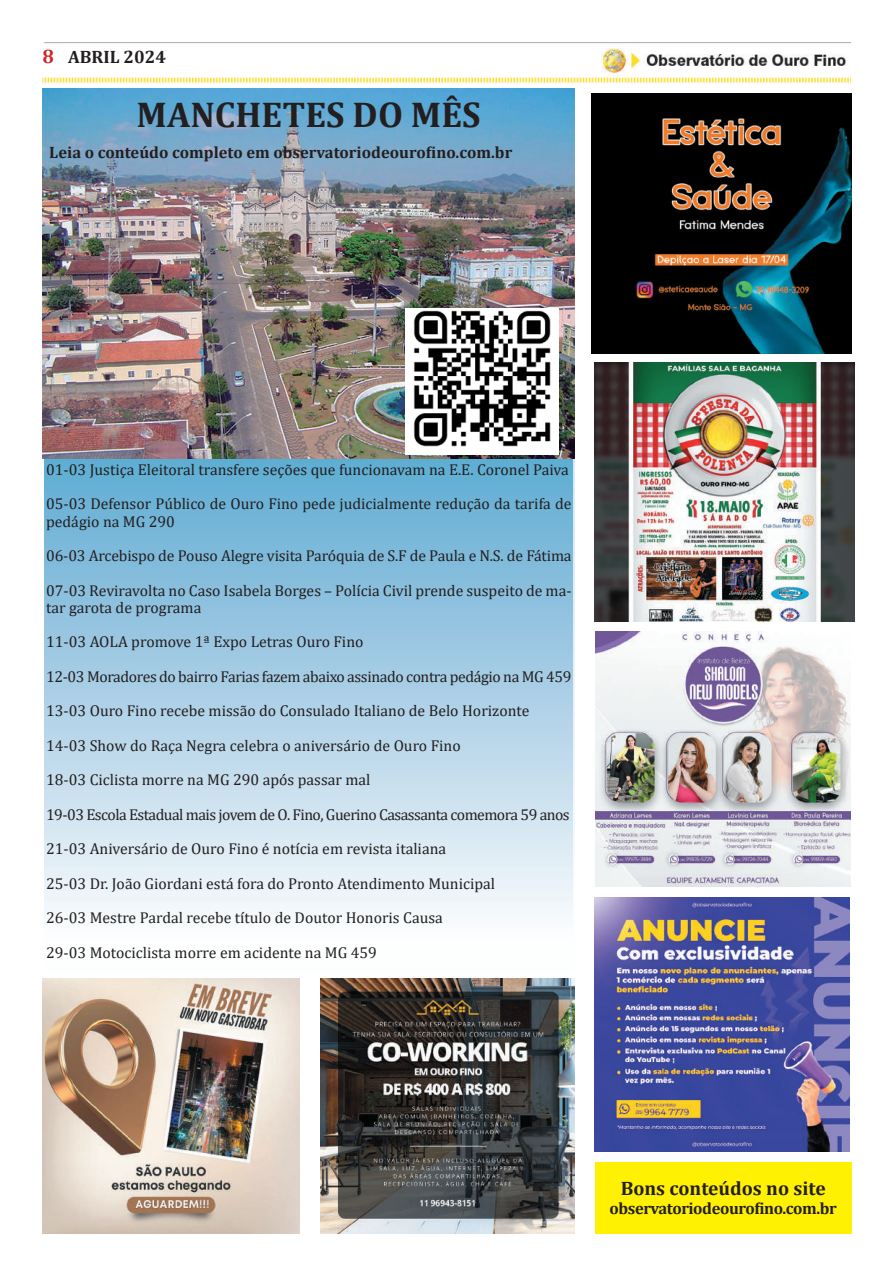
<style>
.page{position:relative;width:893px;height:1276px;background:#fff}
.page>*{position:absolute;margin:0;border:0;box-sizing:border-box;transform-origin:0 0}
.t1{font:700 36px "Cambria";color:#231f20}
.t2{font:700 19.5px "Cambria";color:#231f20}
.t3{font:700 18px "Cambria";color:#231f20}
.t4{font:700 16.5px "Cambria";color:#231f20}
.t5{font:700 16.5px "Cambria";letter-spacing:-.025em;color:#231f20}
.t6{font:15.75px/34.5px "Cambria";color:#231f20}
.s1{font-size:19.5px;color:#d1232a}
</style>
<div class="page">
<img style="left:43px;top:43px;width:807px;height:41px">
<div style="left:43px;top:455px;width:531px;height:518px;background:linear-gradient(to bottom,#5ea9d2,#fff)"></div>
<img style="left:43px;top:88px;width:532px;height:370px">
<img style="left:406px;top:308px;width:152px;height:146px">
<img style="left:42px;top:979px;width:257px;height:254px">
<img style="left:320px;top:979px;width:255px;height:254px">
<img style="left:595px;top:897px;width:254px;height:254px">
<div style="left:595px;top:1161px;width:256px;height:72px;background:#fff101"></div>
<img style="left:592px;top:93px;width:260px;height:260px">
<img style="left:595px;top:362px;width:260px;height:260px">
<img style="left:596px;top:631px;width:254px;height:255px">
<p class="t3" style="left:43px;top:44px;width:125px"><span class="s1">8</span> ABRIL 2024</p>
<h1 class="t1" style="left:137px;top:89px;width:346px">MANCHETES DO MÊS</h1>
<p class="t4" style="left:49px;top:141px;width:464px">Leia o conteúdo completo em observatoriodeourofino.com.br</p>
<p class="t6" style="left:46px;top:452px;width:527px">01-03 Justiça Eleitoral transfere seções que funcionavam na E.E. Coronel Paiva<br>05-03 Defensor Público de Ouro Fino pede judicialmente redução da tarifa de</p>
<p class="t6" style="left:46px;top:504px;width:527px">pedágio na MG 290<br>06-03 Arcebispo de Pouso Alegre visita Paróquia de S.F de Paula e N.S. de Fátima<br>07-03 Reviravolta no Caso Isabela Borges – Polícia Civil prende suspeito de ma-</p>
<p class="t6" style="left:46px;top:590px;width:527px">tar garota de programa<br>11-03 AOLA promove 1ª Expo Letras Ouro Fino<br>12-03 Moradores do bairro Farias fazem abaixo assinado contra pedágio na MG 459<br>13-03 Ouro Fino recebe missão do Consulado Italiano de Belo Horizonte 14-03 Show do Raça Negra celebra o aniversário de Ouro Fino<br>18-03 Ciclista morre na MG 290 após passar mal<br>19-03 Escola Estadual mais jovem de O. Fino, Guerino Casassanta comemora 59 anos 21-03 Aniversário de Ouro Fino é notícia em revista italiana<br>25-03 Dr. João Giordani está fora do Pronto Atendimento Municipal<br>26-03 Mestre Pardal recebe título de Doutor Honoris Causa<br>29-03 Motociclista morre em acidente na MG 459</p>
<p class="t2" style="left:621px;top:1174px;width:207px">Bons conteúdos no site</p>
<p class="t5" style="left:609px;top:1197px;width:229px">observatoriodeourofino.com.br</p>
</div>
